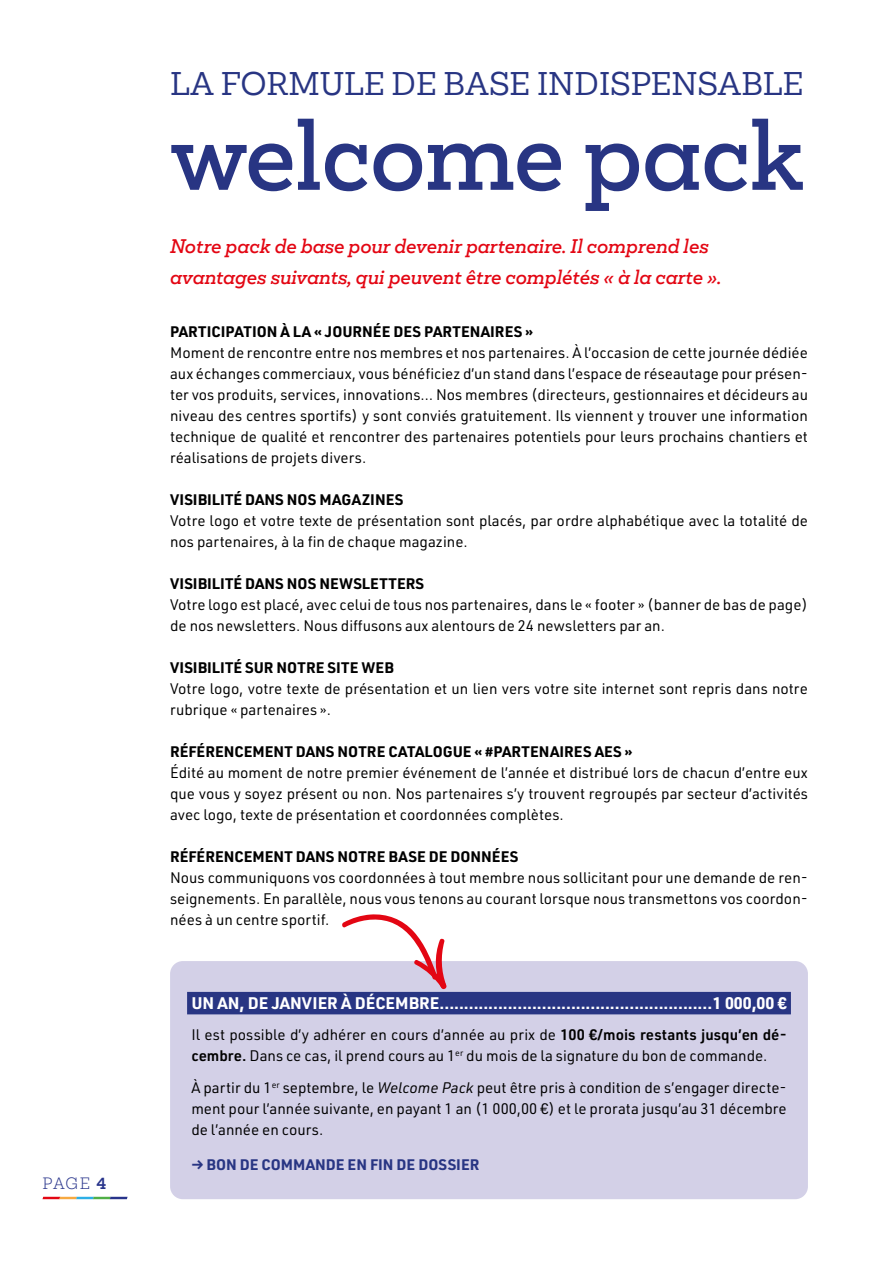
<style>
.page{position:relative;width:893px;height:1263px;background:#fff}
.page>*{position:absolute;margin:0;border:0;box-sizing:border-box;transform-origin:0 0}
.t1{font:500 90px "Mokoko";letter-spacing:-.01em;color:#283583}
.t2{font:30px "Mokoko";color:#283583}
.t3{font:italic 500 18px/31.5px "Mokoko";color:#e30613}
.t4{font:700 16.5px "URWDIN";color:#fff}
.t5{font:15px/21px "URWDIN";color:#000;text-align:justify}
.t6{font:700 15px "URWDIN";color:#000}
.t7{font:700 15px "URWDIN";color:#283583}
.t8{font:300 15px "Mokoko";color:#28348b}
.s1{font-weight:700}
.s2{font-weight:600}
.s3{font-style:italic}
</style>
<div class="page">
<svg style="left:43px;top:1197px;width:85px;height:2px"></svg>
<div style="left:170px;top:961px;width:638px;height:238px;background:#d3d0e7;border-radius:13px"></div>
<div style="left:187px;top:992px;width:604px;height:22px;background:#283583"></div>
<svg style="left:342px;top:914px;width:105px;height:76px"></svg>
<p class="t8" style="left:43px;top:1173px;width:65px">PAGE <span class="s1">4</span></p>
<h2 class="t2" style="left:170px;top:64px;width:635px">LA FORMULE DE BASE INDISPENSABLE</h2>
<h1 class="t1" style="left:170px;top:95px;width:636px">welcome pack</h1>
<p class="t3" style="left:170px;top:230px;width:553px">Notre pack de base pour devenir partenaire. Il comprend les avantages suivants, qui peuvent être complétés « à la carte ».</p>
<p class="t6" style="left:170px;top:321px;width:365px">PARTICIPATION À LA « JOURNÉE DES PARTENAIRES »</p>
<p class="t5" style="left:170px;top:341px;width:639px">Moment de rencontre entre nos membres et nos partenaires. À l’occasion de cette journée dédiée aux échanges commerciaux, vous bénéficiez d’un stand dans l’espace de réseautage pour présen&shy;ter vos produits, services, innovations… Nos membres (directeurs, gestionnaires et décideurs au niveau des centres sportifs) y sont conviés gratuitement. Ils viennent y trouver une information technique de qualité et rencontrer des partenaires potentiels pour leurs prochains chantiers et réalisations de projets divers.</p>
<p class="t6" style="left:170px;top:489px;width:235px">VISIBILITÉ DANS NOS MAGAZINES</p>
<p class="t5" style="left:170px;top:509px;width:639px">Votre logo et votre texte de présentation sont placés, par ordre alphabétique avec la totalité de nos partenaires, à la fin de chaque magazine.</p>
<p class="t6" style="left:170px;top:573px;width:256px">VISIBILITÉ DANS NOS NEWSLETTERS</p>
<p class="t5" style="left:170px;top:593px;width:639px">Votre logo est placé, avec celui de tous nos partenaires, dans le « footer » (banner de bas de page) de nos newsletters. Nous diffusons aux alentours de 24 newsletters par an.</p>
<p class="t6" style="left:170px;top:657px;width:225px">VISIBILITÉ SUR NOTRE SITE WEB</p>
<p class="t5" style="left:170px;top:677px;width:639px">Votre logo, votre texte de présentation et un lien vers votre site internet sont repris dans notre rubrique « partenaires ».</p>
<p class="t6" style="left:170px;top:741px;width:464px">RÉFÉRENCEMENT DANS NOTRE CATALOGUE « #PARTENAIRES AES »</p>
<p class="t5" style="left:170px;top:761px;width:639px">Édité au moment de notre premier événement de l’année et distribué lors de chacun d’entre eux que vous y soyez présent ou non. Nos partenaires s’y trouvent regroupés par secteur d’activités avec logo, texte de présentation et coordonnées complètes.</p>
<p class="t6" style="left:170px;top:846px;width:350px">RÉFÉRENCEMENT DANS NOTRE BASE DE DONNÉES</p>
<p class="t5" style="left:170px;top:866px;width:639px">Nous communiquons vos coordonnées à tout membre nous sollicitant pour une demande de ren&shy;seignements. En parallèle, nous vous tenons au courant lorsque nous transmettons vos coordon&shy;nées à un centre sportif.</p>
<p class="t4" style="left:191px;top:992px;width:597px">UN AN, DE JANVIER À DÉCEMBRE........................................................1 000,00 €</p>
<p class="t5" style="left:191px;top:1024px;width:597px">Il est possible d’y adhérer en cours d’année au prix de <span class="s2">100 €/mois restants jusqu’en dé&shy;cembre.</span> Dans ce cas, il prend cours au 1<sup>er</sup> du mois de la signature du bon de commande.</p>
<p class="t5" style="left:191px;top:1076px;width:597px">À partir du 1<sup>er</sup> septembre, le <span class="s3">Welcome Pack</span> peut être pris à condition de s’engager directe&shy;ment pour l’année suivante, en payant 1 an (1 000,00 €) et le prorata jusqu’au 31 décembre de l’année en cours.</p>
<p class="t7" style="left:191px;top:1154px;width:289px">→ BON DE COMMANDE EN FIN DE DOSSIER</p>
</div>
